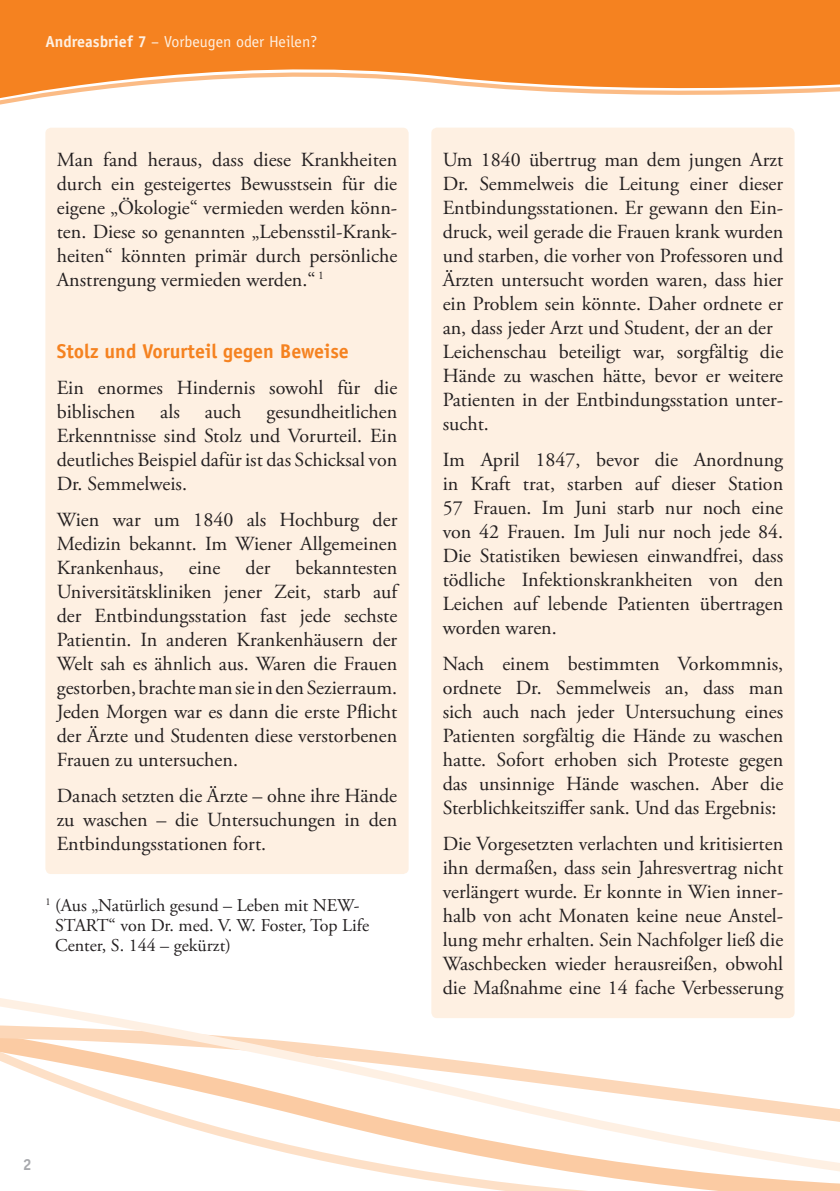
<style>
.page{position:relative;width:840px;height:1191px;background:#fff}
.page>*{position:absolute;margin:0;border:0;box-sizing:border-box;transform-origin:0 0}
._02_Grundtext{font:20px/24px "Adobe Garamond Pro";color:#231f20;text-align:justify}
._03_Zwischenüberschr{font:700 20px "Officina Sans";color:#f58220}
._10_AB_Empfehlungen{font:18px/20px "Adobe Garamond Pro";color:#231f20}
.t1{font:16px "Officina Sans";color:#fef0e2}
.t2{font:700 16px "Officina Sans";color:#a8a9ad}
.s1{font-weight:700}
</style>
<div class="page">
<svg style="left:0;top:748px;width:839px;height:443px"></svg>
<svg style="left:0;top:0;width:839px;height:101px;fill:#f58220"></svg>
<div style="left:431px;top:128px;width:363px;height:890px;background:#fef0e2;border-radius:6px"></div>
<div style="left:45px;top:128px;width:363px;height:746px;background:#fef0e2;border-radius:6px"></div>
<p class="t1" style="left:45px;top:32px;width:273px"><span class="s1">Andreasbrief 7</span> – Vorbeugen oder Heilen?</p>
<p class="_02_Grundtext" style="left:57px;top:148px;width:342px">Man fand heraus, dass diese Krankheiten durch ein gesteigertes Bewusstsein für die eigene „Ökologie“ vermieden werden könn&shy;ten. Diese so genannten „Lebensstil-Krank&shy;heiten“ könnten primär durch persönliche Anstrengung vermieden werden.“ <sup>1</sup></p>
<p class="_03_Zwischenüberschr" style="left:57px;top:338px;width:293px">Stolz und Vorurteil gegen Beweise</p>
<p class="_02_Grundtext" style="left:57px;top:376px;width:342px">Ein enormes Hindernis sowohl für die biblischen</p>
<p class="_02_Grundtext" style="left:57px;top:400px;width:342px;text-indent:210px">gesundheitlichen Erkenntnisse sind Stolz und Vorurteil. Ein deutliches Beispiel dafür ist das Schicksal von Dr. Semmelweis.</p>
<p class="_02_Grundtext" style="left:57px;top:508px;width:342px">Wien war um 1840 als Hochburg der Medizin bekannt. Im Wiener Allgemeinen Krankenhaus,</p>
<p class="_02_Grundtext" style="left:160px;top:400px;width:21px">als</p>
<p class="_02_Grundtext" style="left:205px;top:400px;width:38px">auch</p>
<p class="_02_Grundtext" style="left:57px;top:556px;width:342px;text-indent:238px">bekanntesten Universitätskliniken jener Zeit, starb auf der Entbindungsstation fast jede sechste Patientin. In anderen Krankenhäusern der Welt sah es ähnlich aus. Waren die Frauen gestorben, brachte man sie in den Sezierraum.<br>Jeden Morgen war es dann die erste Pflicht der Ärzte und Studenten diese verstorbenen Frauen zu untersuchen.</p>
<p class="_02_Grundtext" style="left:57px;top:784px;width:342px">Danach setzten die Ärzte – ohne ihre Hände zu waschen – die Untersuchungen in den Entbindungsstationen fort.</p>
<p class="_02_Grundtext" style="left:189px;top:556px;width:33px">eine</p>
<p class="_02_Grundtext" style="left:245px;top:556px;width:26px">der</p>
<p class="_10_AB_Empfehlungen" style="left:55px;top:896px;width:315px;text-indent:-10px"><sup>1</sup> (Aus „Natürlich gesund – Leben mit NEW-<br>START“ von Dr. med. V. W. Foster, Top Life<br>Center, S. 144 – gekürzt)</p>
<p class="_02_Grundtext" style="left:442px;top:148px;width:342px;text-align:left">Um 1840 übertrug man dem jungen Arzt Dr. Semmelweis die Leitung einer dieser Entbindungsstationen. Er gewann den Ein&shy;druck, weil gerade die Frauen krank wurden und starben, die vorher von Professoren und Ärzten untersucht worden waren, dass hier ein Problem sein könnte. Daher ordnete er an, dass jeder Arzt und Student, der an der Leichenschau beteiligt war, sorgfältig die Hände zu waschen hätte, bevor er weitere Patienten in der Entbindungsstation unter&shy;sucht.</p>
<p class="_02_Grundtext" style="left:442px;top:448px;width:342px">Im April 1847, bevor die Anordnung in Kraft trat, starben auf dieser Station 57 Frauen. Im Juni starb nur noch eine von 42 Frauen. Im Juli nur noch jede 84.<br>Die Statistiken bewiesen einwandfrei, dass tödliche Infektionskrankheiten von den Leichen auf lebende Patienten übertragen worden waren.</p>
<p class="_02_Grundtext" style="left:442px;top:652px;width:342px">Nach einem bestimmten Vorkommnis, ordnete Dr. Semmelweis an, dass man sich auch nach jeder Untersuchung eines Patienten sorgfältig die Hände zu waschen hatte. Sofort erhoben sich Proteste gegen das unsinnige Hände waschen. Aber die Sterblichkeitsziffer sank. Und das Ergebnis:</p>
<p class="_02_Grundtext" style="left:442px;top:832px;width:342px">Die Vorgesetzten verlachten und kritisierten ihn dermaßen, dass sein Jahresvertrag nicht verlängert wurde. Er konnte in Wien inner&shy;halb von acht Monaten keine neue Anstel&shy;lung mehr erhalten. Sein Nachfolger ließ die Waschbecken wieder herausreißen, obwohl die Maßnahme eine 14 fache Verbesserung</p>
<p class="t2" style="left:23px;top:1154px;width:10px">2</p>
</div>
